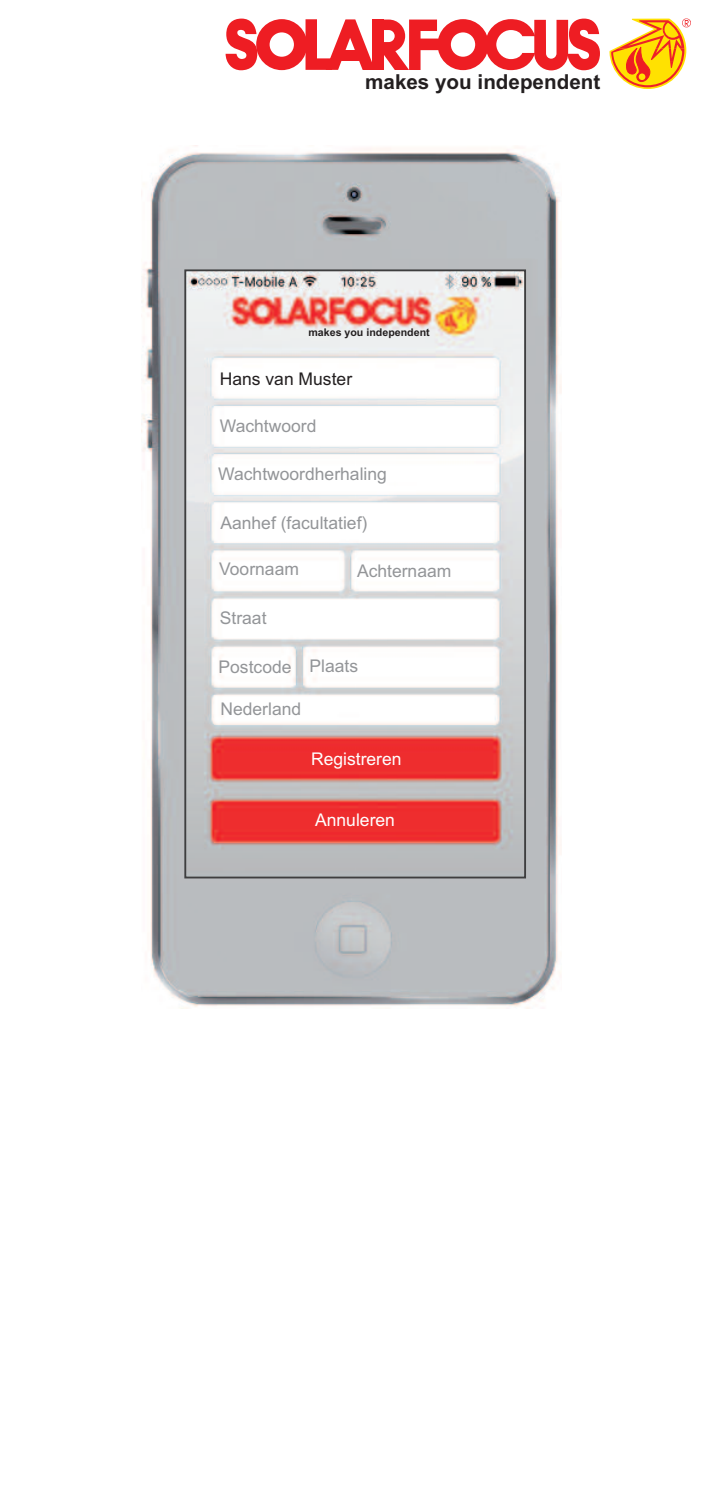
<style>
.page{position:relative;width:702px;height:1489px;background:#fff}
.page>*{position:absolute;margin:0;border:0;box-sizing:border-box;transform-origin:0 0}
.t1{font:700 20.75px "Arial";color:#231f20}
.t2{font:17.5px "Arial";color:#939598}
.t3{font:17.5px "Arial";color:#fff}
.t4{font:17.5px "Arial";color:#231f20}
.t5{font:700 10.75px "Arial";color:#231f20}
</style>
<div class="page">
<img style="left:141px;top:145px;width:420px;height:863px">
<svg style="left:609px;top:19px;width:82px;height:70px"></svg>
<svg style="left:225px;top:19px;width:375px;height:52px"></svg>
<img style="left:187px;top:272px;width:336px;height:603px">
<div style="left:184px;top:269px;width:342px;height:609px;border:2px solid #3e3e3f"></div>
<p class="t1" style="left:365px;top:70px;width:236px">makes you independent</p>
<p class="t5" style="left:308px;top:325px;width:123px">makes you independent</p>
<p class="t4" style="left:220px;top:368px;width:134px">Hans van Muster</p>
<p class="t2" style="left:220px;top:416px;width:98px">Wachtwoord</p>
<p class="t2" style="left:218px;top:463px;width:170px">Wachtwoordherhaling</p>
<p class="t2" style="left:220px;top:513px;width:148px">Aanhef (facultatief)</p>
<p class="t2" style="left:219px;top:559px;width:81px">Voornaam</p>
<p class="t2" style="left:357px;top:560px;width:96px">Achternaam</p>
<p class="t2" style="left:220px;top:607px;width:48px">Straat</p>
<p class="t2" style="left:218px;top:656px;width:141px">Postcode Plaats</p>
<p class="t2" style="left:220px;top:699px;width:82px">Nederland</p>
<p class="t3" style="left:311px;top:749px;width:92px">Registreren</p>
<p class="t3" style="left:315px;top:809px;width:81px">Annuleren</p>
</div>
